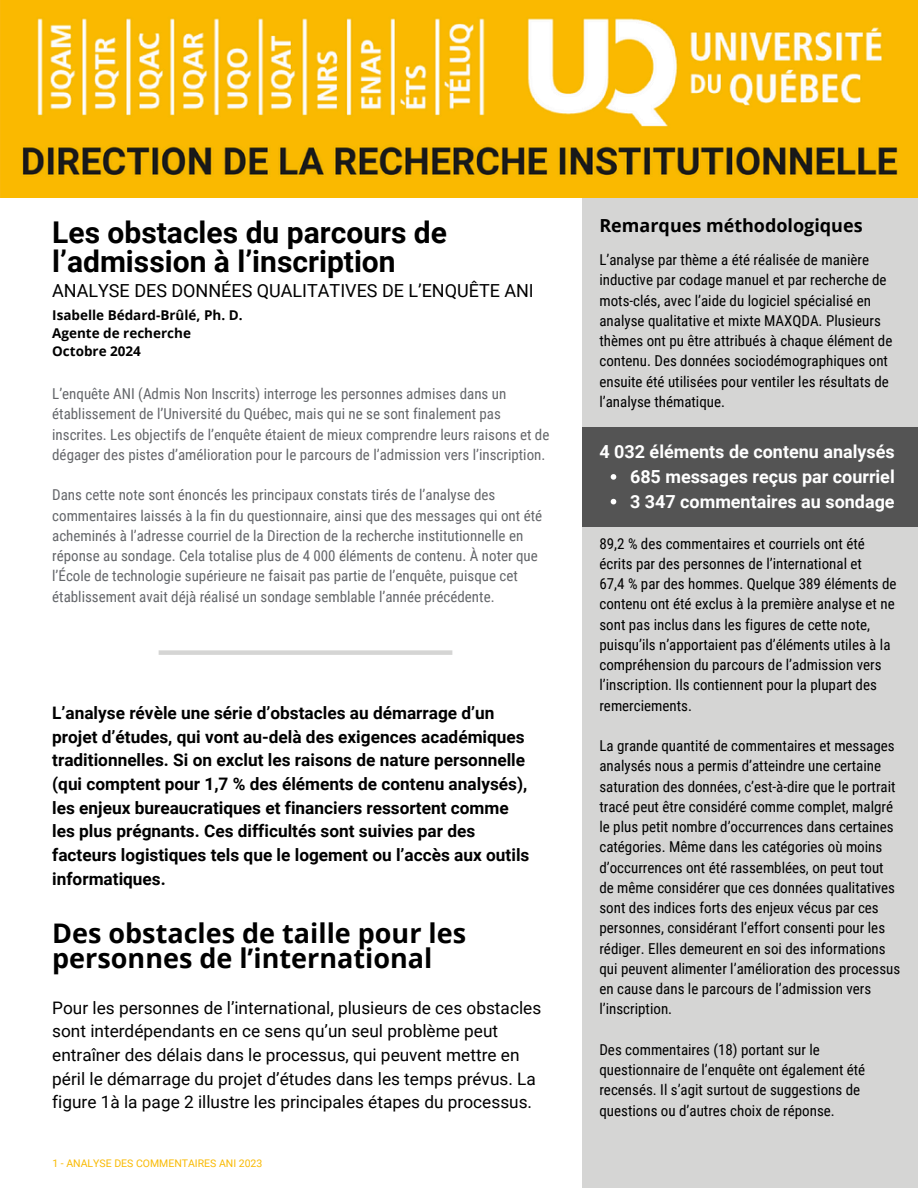
<style>
.page{position:relative;width:918px;height:1188px;background:#fff}
.page>*{position:absolute;margin:0;border:0;box-sizing:border-box;transform-origin:0 0}
.t1{font:700 30px/29.2px "Roboto";color:#000}
.t2{font:700 27px/24.8px "Open Sans";color:#000}
.t3{font:700 18px "Roboto";color:#fff}
.t4{font:18px "Roboto";color:#000}
.t5{font:700 18px "Open Sans";color:#000}
.t6{font:700 17.25px/23.7px "Roboto";color:#000}
.t7{font:17.25px/23.7px "Roboto";color:#000}
.t8{font:15px/20.2px "Roboto Condensed";color:#000}
.t9{font:15px/20.2px "Roboto Condensed";color:#64666a}
.t10{font:700 13.5px/18px "Open Sans";color:#000}
.t11{font:10.5px "Roboto";color:#f9ba04}
</style>
<div class="page">
<img style="left:0;top:0;width:918px;height:198px">
<div style="left:583px;top:198px;width:335px;height:990px;background:#d5d5d4"></div>
<div style="left:159px;top:650px;width:293px;height:5px;background:#d5d5d4"></div>
<div style="left:583px;top:428px;width:335px;height:99px;background:#545454"></div>
<svg style="left:611px;top:474px;width:5px;height:6px"></svg>
<svg style="left:611px;top:499px;width:5px;height:5px"></svg>
<h1 class="t1" style="left:52px;top:218px;width:396px">Les obstacles du parcours de l’admission à l’inscription</h1>
<h3 class="t4" style="left:52px;top:280px;width:483px">ANALYSE DES DONNÉES QUALITATIVES DE L’ENQUÊTE ANI</h3>
<h5 class="t10" style="left:52px;top:305px;width:192px">Isabelle Bédard-Brûlé, Ph. D.<br>Agente de recherche<br>Octobre 2024</h5>
<p class="t9" style="left:52px;top:384px;width:499px">L’enquête ANI (Admis Non Inscrits) interroge les personnes admises dans un établissement de l’Université du Québec, mais qui ne se sont finalement pas inscrites. Les objectifs de l’enquête étaient de mieux comprendre leurs raisons et de dégager des pistes d’amélioration pour le parcours de l’admission vers l’inscription.</p>
<h4 class="t9" style="left:52px;top:485px;width:491px">Dans cette note sont énoncés les principaux constats tirés de l’analyse des commentaires laissés à la fin du questionnaire, ainsi que des messages qui ont été acheminés à l’adresse courriel de la Direction de la recherche institutionnelle en réponse au sondage. Cela totalise plus de 4 000 éléments de contenu. À noter que l’École de technologie supérieure ne faisait pas partie de l’enquête, puisque cet établissement avait déjà réalisé un sondage semblable l’année précédente.</h4>
<p class="t6" style="left:52px;top:701px;width:479px">L’analyse révèle une série d’obstacles au démarrage d’un projet d’études, qui vont au-delà des exigences académiques traditionnelles. Si on exclut les raisons de nature personnelle (qui comptent pour 1,7 % des éléments de contenu analysés), les enjeux bureaucratiques et financiers ressortent comme les plus prégnants. Ces difficultés sont suivies par des facteurs logistiques tels que le logement ou l’accès aux outils informatiques.</p>
<p class="t2" style="left:52px;top:920px;width:415px">Des obstacles de taille pour les personnes de l’international</p>
<p class="t7" style="left:52px;top:996px;width:491px">Pour les personnes de l’international, plusieurs de ces obstacles sont interdépendants en ce sens qu’un seul problème peut entraîner des délais dans le processus, qui peuvent mettre en péril le démarrage du projet d’études dans les temps prévus. La figure 1à la page 2 illustre les principales étapes du processus.</p>
<h4 class="t11" style="left:53px;top:1157px;width:211px">1 - ANALYSE DES COMMENTAIRES ANI 2023</h4>
<p class="t5" style="left:599px;top:213px;width:265px">Remarques méthodologiques</p>
<h6 class="t8" style="left:599px;top:250px;width:294px">L’analyse par thème a été réalisée de manière inductive par codage manuel et par recherche de mots-clés, avec l’aide du logiciel spécialisé en analyse qualitative et mixte MAXQDA. Plusieurs thèmes ont pu être attribués à chaque élément de contenu. Des données sociodémographiques ont ensuite été utilisées pour ventiler les résultats de l’analyse thématique.</h6>
<p class="t3" style="left:599px;top:442px;width:297px">4 032 éléments de contenu analysés</p>
<p class="t3" style="left:630px;top:466px;width:266px">685 messages reçus par courriel</p>
<p class="t3" style="left:630px;top:491px;width:266px">3 347 commentaires au sondage</p>
<p class="t8" style="left:599px;top:533px;width:267px">89,2 % des commentaires et courriels ont été écrits par des personnes de l’international et</p>
<p class="t8" style="left:599px;top:574px;width:299px">67,4 % par des hommes. Quelque 389 éléments de contenu ont été exclus à la première analyse et ne sont pas inclus dans les figures de cette note, puisqu’ils n’apportaient pas d’éléments utiles à la compréhension du parcours de l’admission vers l’inscription. Ils contiennent pour la plupart des remerciements.</p>
<h4 class="t8" style="left:599px;top:736px;width:302px">La grande quantité de commentaires et messages analysés nous a permis d’atteindre une certaine saturation des données, c’est-à-dire que le portrait tracé peut être considéré comme complet, malgré le plus petit nombre d’occurrences dans certaines catégories. Même dans les catégories où moins d’occurrences ont été rassemblées, on peut tout de même considérer que ces données qualitatives sont des indices forts des enjeux vécus par ces personnes, considérant l’effort consenti pour les rédiger. Elles demeurent en soi des informations qui peuvent alimenter l’amélioration des processus en cause dans le parcours de l’admission vers l’inscription.</h4>
<h2 class="t8" style="left:599px;top:1040px;width:267px">Des commentaires (18) portant sur le questionnaire de l’enquête ont également été recensés. Il s’agit surtout de suggestions de questions ou d’autres choix de réponse.</h2>
</div>
